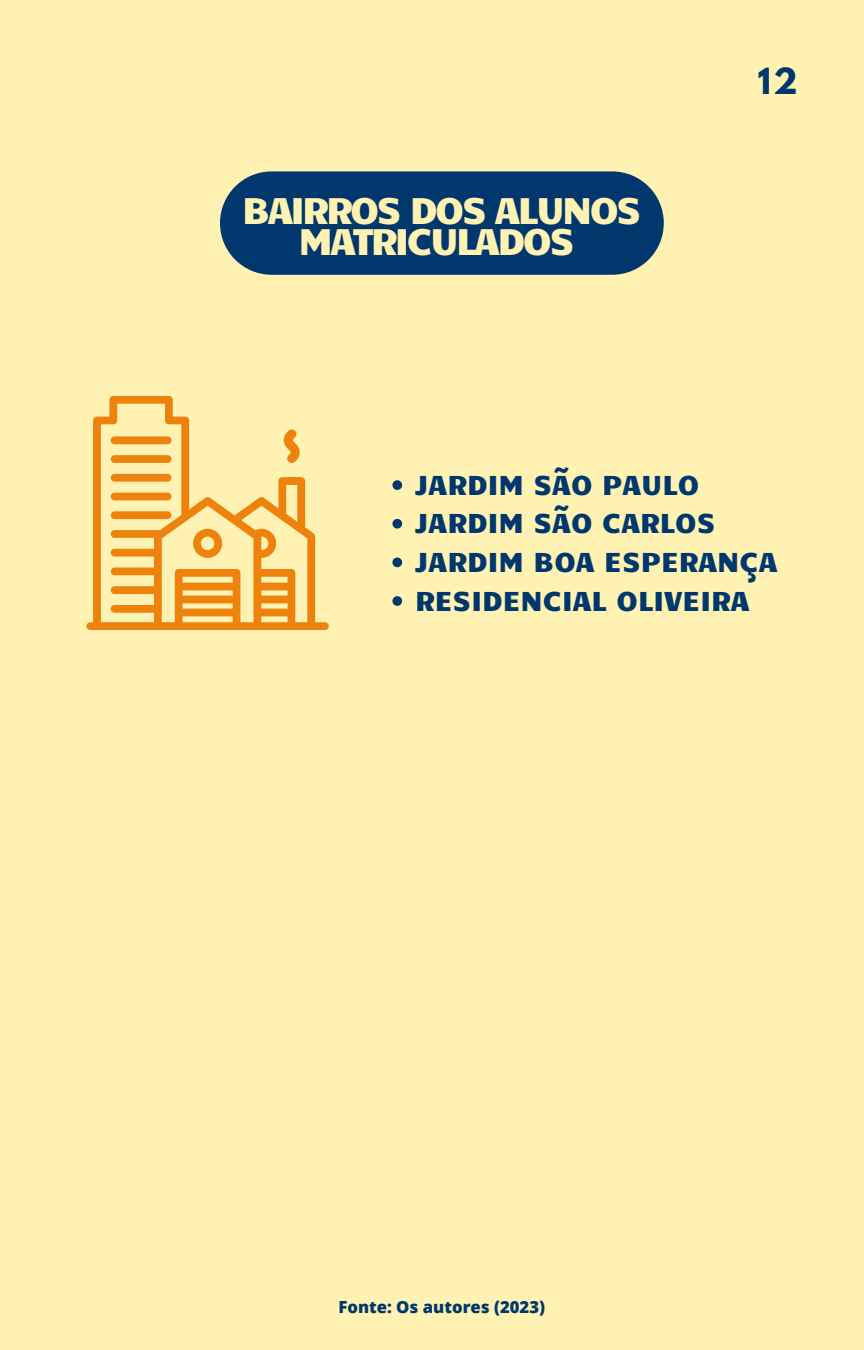
<style>
.page{position:relative;width:864px;height:1350px;background:#fff2b2}
.page>*{position:absolute;margin:0;border:0;box-sizing:border-box;transform-origin:0 0}
.t1{font:37.35px/31.1px "Candal";letter-spacing:-.07em;color:#fff2b2;text-align:center}
.t2{font:700 31.95px "League Spartan";color:#00386e}
.t3{font:27.68px "Candal";color:#00386e}
.t4{font:800 16.65px "Open Sans";color:#00386e}
</style>
<div class="page">
<svg style="left:86px;top:396px;width:243px;height:234px"></svg>
<div style="left:220px;top:171px;width:444px;height:104px;background:#00386e;border-radius:52px"></div>
<svg style="left:392px;top:480px;width:10px;height:10px"></svg>
<svg style="left:392px;top:519px;width:10px;height:10px"></svg>
<svg style="left:392px;top:558px;width:10px;height:9px"></svg>
<svg style="left:392px;top:596px;width:10px;height:10px"></svg>
<p class="t1" style="left:242px;top:192px;width:401px">BAIRROS DOS ALUNOS<br>MATRICULADOS</p>
<p class="t2" style="left:758px;top:65px;width:41px">12</p>
<p class="t3" style="left:415px;top:465px;width:286px">JARDIM SÃO PAULO</p>
<p class="t3" style="left:415px;top:503px;width:302px">JARDIM SÃO CARLOS</p>
<p class="t3" style="left:415px;top:542px;width:364px">JARDIM BOA ESPERANÇA</p>
<p class="t3" style="left:415px;top:581px;width:336px">RESIDENCIAL OLIVEIRA</p>
<p class="t4" style="left:338px;top:1295px;width:208px">Fonte: Os autores (2023)</p>
</div>
